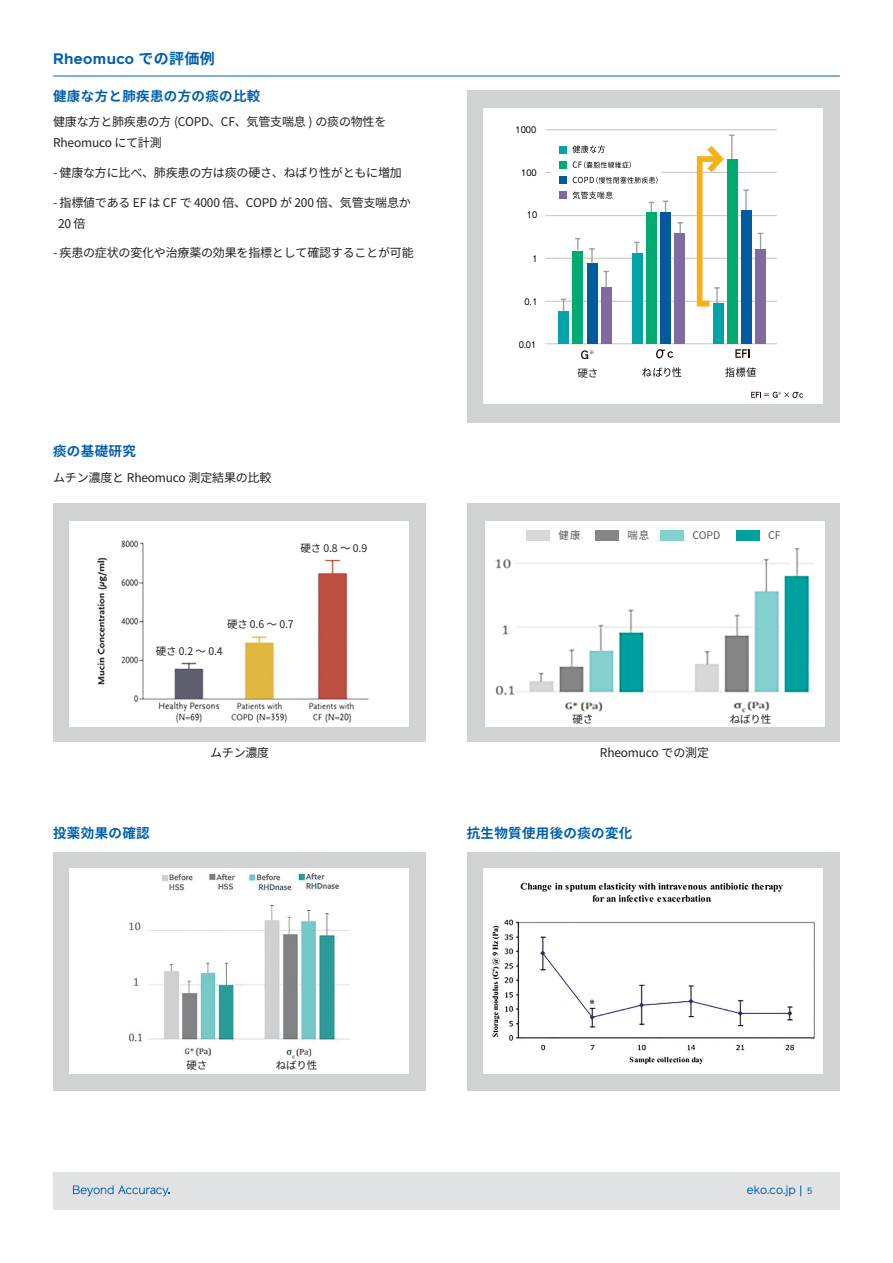
<style>
.page{position:relative;width:893px;height:1263px;background:#fff}
.page>*{position:absolute;margin:0;border:0;box-sizing:border-box;transform-origin:0 0}
.Text_10{font:700 15px "Reader";letter-spacing:.025em;color:#015fae}
._04_running_text{font:700 13.5px "Noto Sans CJ Kjp";letter-spacing:.025em;color:#015fae}
.Text_10-2{font:700 13.5px "Noto Sans CJ Kjp";letter-spacing:.025em;color:#015fae}
._04_running_text-2{font:12px/21px "Noto Sans CJ Kjp";letter-spacing:-.015em;color:#231f20}
.t1{font:12px "Reader";color:#015fae}
._04_running_text-3{font:10.5px "Noto Sans CJ Kjp";letter-spacing:-.015em;color:#231f20}
._04_running_text-4{font:10.5px "Noto Sans CJ Kjp";color:#57585a}
.t2{font:9.3px "Reader";color:#030303;scale:.95 1}
.t3{font:9px "Reader";color:#015fae}
.s1{font-family:"Noto Sans CJ Kjp"}
</style>
<div class="page">
<div style="left:467px;top:504px;width:373px;height:238px;background:#d1d2d4"></div>
<div style="left:53px;top:504px;width:373px;height:238px;background:#d1d2d4"></div>
<div style="left:69px;top:521px;width:340px;height:205px;background:#fff"></div>
<div style="left:485px;top:521px;width:339px;height:205px;background:#fff"></div>
<div style="left:53px;top:1172px;width:787px;height:38px;background:#e1e2e4"></div>
<svg style="left:73px;top:1185px;width:97px;height:11px"></svg>
<hr style="left:53px;top:76px;width:787px;height:1px;background:#015fae">
<div style="left:467px;top:91px;width:373px;height:332px;background:#d1d2d4"></div>
<div style="left:467px;top:852px;width:373px;height:238px;background:#d1d2d4"></div>
<div style="left:53px;top:852px;width:373px;height:238px;background:#d1d2d4"></div>
<img style="left:92px;top:540px;width:277px;height:187px">
<img style="left:495px;top:549px;width:319px;height:166px">
<div style="left:69px;top:868px;width:340px;height:206px;background:#fff"></div>
<div style="left:484px;top:868px;width:339px;height:206px;background:#fff"></div>
<img style="left:128px;top:873px;width:222px;height:188px">
<div style="left:526px;top:530px;width:24px;height:10px;background:#d8d8d8"></div>
<div style="left:595px;top:530px;width:24px;height:10px;background:#858585"></div>
<div style="left:660px;top:530px;width:24px;height:10px;background:#85d1cf"></div>
<div style="left:736px;top:530px;width:24px;height:10px;background:#00a09e"></div>
<img style="left:492px;top:882px;width:323px;height:183px">
<div style="left:484px;top:108px;width:339px;height:296px;background:#fff"></div>
<hr style="left:546px;top:343px;width:231px;height:1px;background:#c1c2c3">
<hr style="left:546px;top:301px;width:231px;height:1px;background:#c1c2c3">
<hr style="left:546px;top:258px;width:231px;height:1px;background:#c1c2c3">
<hr style="left:546px;top:215px;width:231px;height:1px;background:#c1c2c3">
<hr style="left:662px;top:172px;width:115px;height:1px;background:#c1c2c3">
<hr style="left:546px;top:130px;width:231px;height:1px;background:#c1c2c3">
<div style="left:558px;top:311px;width:11px;height:33px;background:#00a3a8"></div>
<div style="left:572px;top:251px;width:11px;height:93px;background:#00ab72"></div>
<div style="left:586px;top:263px;width:11px;height:81px;background:#015a9e"></div>
<div style="left:601px;top:287px;width:11px;height:57px;background:#806ba1"></div>
<svg style="left:561px;top:299px;width:5px;height:12px"></svg>
<svg style="left:575px;top:238px;width:6px;height:12px"></svg>
<svg style="left:589px;top:248px;width:6px;height:15px"></svg>
<svg style="left:603px;top:271px;width:6px;height:16px"></svg>
<svg style="left:634px;top:242px;width:6px;height:11px"></svg>
<svg style="left:649px;top:202px;width:5px;height:11px"></svg>
<svg style="left:663px;top:201px;width:5px;height:12px"></svg>
<svg style="left:677px;top:222px;width:6px;height:11px"></svg>
<hr style="left:745px;top:190px;width:2px;height:24px;background:#999c9f">
<svg style="left:758px;top:233px;width:5px;height:16px"></svg>
<div style="left:632px;top:253px;width:11px;height:91px;background:#00a3a8"></div>
<div style="left:646px;top:213px;width:11px;height:131px;background:#00ab72"></div>
<div style="left:660px;top:213px;width:11px;height:131px;background:#015a9e"></div>
<div style="left:674px;top:233px;width:11px;height:111px;background:#806ba1"></div>
<div style="left:713px;top:304px;width:11px;height:40px;background:#00a3a8"></div>
<div style="left:727px;top:159px;width:11px;height:185px;background:#00ab72"></div>
<div style="left:741px;top:210px;width:11px;height:134px;background:#015a9e"></div>
<div style="left:755px;top:249px;width:11px;height:95px;background:#806ba1"></div>
<svg style="left:572px;top:145px;width:33px;height:8px"></svg>
<svg style="left:573px;top:161px;width:58px;height:7px"></svg>
<svg style="left:573px;top:177px;width:84px;height:7px"></svg>
<svg style="left:573px;top:191px;width:40px;height:8px"></svg>
<div style="left:559px;top:146px;width:7px;height:7px;background:#00a3a8"></div>
<div style="left:559px;top:161px;width:7px;height:7px;background:#00ab72"></div>
<div style="left:559px;top:176px;width:7px;height:7px;background:#015a9e"></div>
<div style="left:559px;top:191px;width:7px;height:8px;background:#806ba1"></div>
<svg style="left:735px;top:349px;width:15px;height:9px"></svg>
<svg style="left:656px;top:349px;width:17px;height:9px"></svg>
<svg style="left:642px;top:367px;width:39px;height:10px"></svg>
<svg style="left:725px;top:367px;width:31px;height:10px"></svg>
<svg style="left:581px;top:350px;width:13px;height:9px"></svg>
<svg style="left:751px;top:392px;width:52px;height:6px"></svg>
<svg style="left:694px;top:135px;width:41px;height:172px"></svg>
<p class="Text_10" style="left:53px;top:50px;width:163px">Rheomuco <span class="s1">での評価例</span></p>
<p class="Text_10-2" style="left:53px;top:88px;width:209px">健康な方と肺疾患の方の痰の比較</p>
<p class="_04_running_text-2" style="left:53px;top:112px;width:335px">健康な方と肺疾患の方 (COPD、CF、気管支喘息 ) の痰の物性を<br>Rheomuco にて計測</p>
<p class="_04_running_text-2" style="left:53px;top:162px;width:350px">- 健康な方に比べ、肺疾患の方は痰の硬さ、ねばり性がともに増加</p>
<p class="_04_running_text-2" style="left:58px;top:192px;width:354px;text-indent:-5px">- 指標値である EF は CF で 4000 倍、COPD が 200 倍、気管支喘息か<br>20 倍</p>
<p class="_04_running_text-2" style="left:53px;top:242px;width:362px">- 疾患の症状の変化や治療薬の効果を指標として確認することが可能</p>
<p class="_04_running_text" style="left:53px;top:443px;width:84px">痰の基礎研究</p>
<p class="_04_running_text-2" style="left:53px;top:467px;width:220px">ムチン濃度と Rheomuco 測定結果の比較</p>
<p class="_04_running_text-3" style="left:301px;top:542px;width:68px">硬さ 0.8 ～ 0.9</p>
<p class="_04_running_text-3" style="left:227px;top:618px;width:68px">硬さ 0.6 ～ 0.7</p>
<p class="_04_running_text-3" style="left:156px;top:645px;width:69px">硬さ 0.2 ～ 0.4</p>
<p class="t2" style="left:515px;top:124px;width:23px">1000</p>
<p class="t2" style="left:521px;top:167px;width:18px">100</p>
<p class="t2" style="left:527px;top:209px;width:12px">10</p>
<p class="t2" style="left:532px;top:253px;width:7px">1</p>
<p class="t2" style="left:525px;top:296px;width:15px">0.1</p>
<p class="t2" style="left:519px;top:339px;width:20px">0.01</p>
<p class="_04_running_text-3" style="left:577px;top:367px;width:22px">硬さ</p>
<p class="_04_running_text-4" style="left:558px;top:529px;width:24px">健康</p>
<p class="_04_running_text-4" style="left:627px;top:529px;width:24px">喘息</p>
<p class="_04_running_text-4" style="left:692px;top:529px;width:30px">COPD</p>
<p class="_04_running_text-4" style="left:768px;top:529px;width:14px">CF</p>
<p class="_04_running_text-3" style="left:572px;top:713px;width:22px">硬さ</p>
<p class="_04_running_text-3" style="left:730px;top:713px;width:43px">ねばり性</p>
<p class="_04_running_text-2" style="left:210px;top:742px;width:61px">ムチン濃度</p>
<p class="_04_running_text-2" style="left:600px;top:742px;width:111px">Rheomuco での測定</p>
<p class="_04_running_text" style="left:53px;top:826px;width:98px">投薬効果の確認</p>
<p class="_04_running_text" style="left:467px;top:826px;width:167px">抗生物質使用後の痰の変化</p>
<p class="_04_running_text-3" style="left:187px;top:1059px;width:22px">硬さ</p>
<p class="_04_running_text-3" style="left:276px;top:1059px;width:43px">ねばり性</p>
<p class="t1" style="left:747px;top:1182px;width:50px">eko.co.jp</p>
<p class="t3" style="left:807px;top:1185px;width:7px">5</p>
</div>
